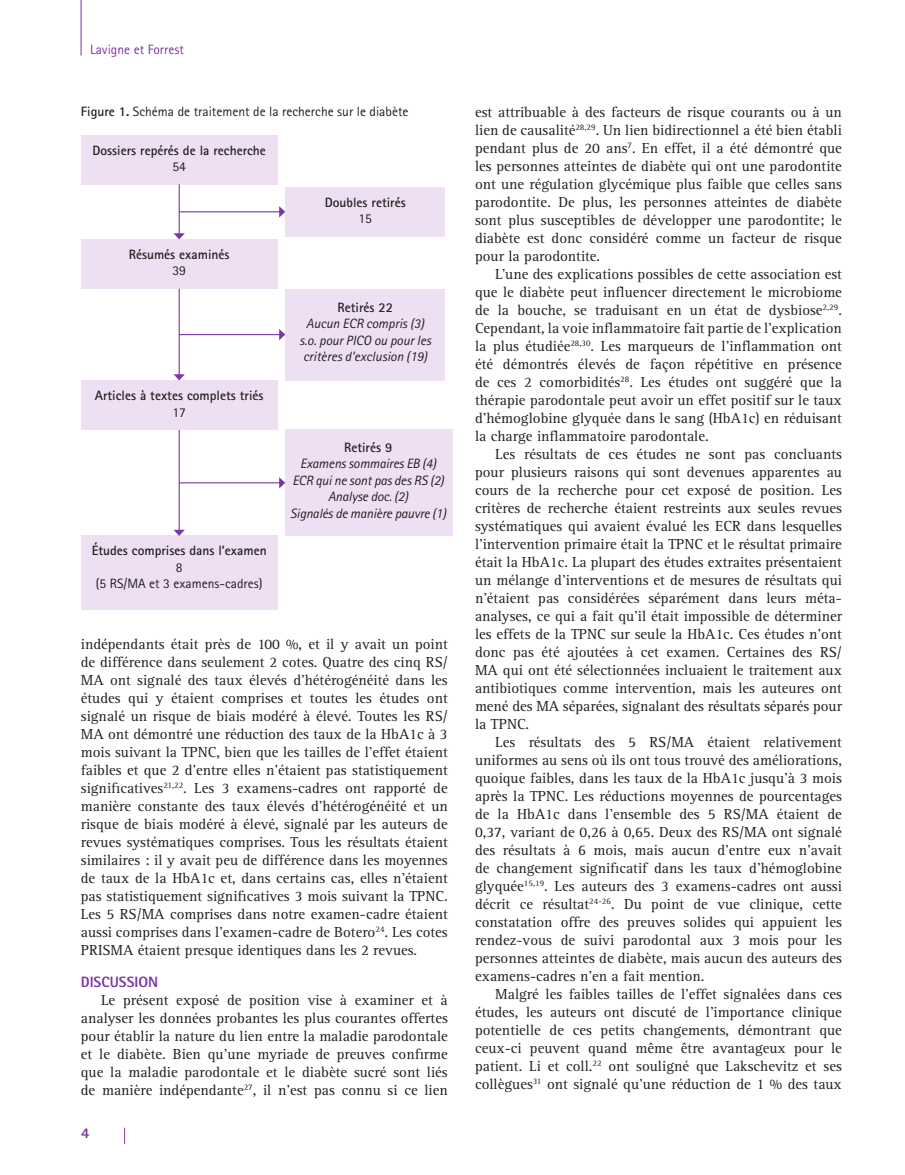
<style>
.page{position:relative;width:905px;height:1175px;background:#fff}
.page>*{position:absolute;margin:0;border:0;box-sizing:border-box;transform-origin:0 0}
.Body{font:15px/18px "Rotis Serif Std";color:#231f20;text-align:justify}
.subheading_1{font:800 15px "Rotis Sans Serif Std";color:#7c35a6}
.Table_caption{font:italic 13.5px/16.5px "Rotis Sans Serif Std";letter-spacing:-.01em;color:#231f20}
.Table_caption-2{font:700 13.5px "Rotis Sans Serif Std";color:#231f20}
.Table_caption-3{font:13.5px "Rotis Sans Serif Std";color:#231f20}
.t1{font:13.5px "Rotis Sans Serif Std";color:#7c35a6}
.s1{font-weight:700}
</style>
<div class="page">
<hr style="left:81px;top:0;width:1px;height:56px;background:#7c35a6">
<svg style="left:124px;top:1127px;width:1px;height:16px"></svg>
<div style="left:81px;top:135px;width:196px;height:49px;background:#eedff2"></div>
<div style="left:285px;top:187px;width:160px;height:49px;background:#eedff2"></div>
<div style="left:285px;top:289px;width:160px;height:91px;background:#eedff2"></div>
<div style="left:285px;top:430px;width:167px;height:106px;background:#eedff2"></div>
<div style="left:81px;top:239px;width:196px;height:50px;background:#eedff2"></div>
<div style="left:81px;top:380px;width:196px;height:50px;background:#eedff2"></div>
<div style="left:81px;top:536px;width:196px;height:74px;background:#eedff2"></div>
<hr style="left:179px;top:184px;width:1px;height:50px;background:#7c35a6">
<svg style="left:173px;top:233px;width:12px;height:6px"></svg>
<hr style="left:179px;top:211px;width:101px;height:1px;background:#7c35a6">
<svg style="left:279px;top:206px;width:6px;height:11px"></svg>
<hr style="left:179px;top:334px;width:101px;height:1px;background:#7c35a6">
<svg style="left:279px;top:329px;width:6px;height:11px"></svg>
<hr style="left:179px;top:482px;width:101px;height:1px;background:#7c35a6">
<svg style="left:279px;top:477px;width:6px;height:11px"></svg>
<hr style="left:179px;top:289px;width:1px;height:86px;background:#7c35a6">
<svg style="left:173px;top:374px;width:12px;height:6px"></svg>
<hr style="left:179px;top:430px;width:1px;height:100px;background:#7c35a6">
<svg style="left:173px;top:530px;width:12px;height:6px"></svg>
<p class="t1" style="left:90px;top:42px;width:95px">Lavigne et Forrest</p>
<p class="Table_caption-3" style="left:81px;top:104px;width:329px"><span class="s1">Figure 1.</span> Schéma de traitement de la recherche sur le diabète</p>
<p class="Table_caption-2" style="left:92px;top:141px;width:175px">Dossiers repérés de la recherche</p>
<p class="Table_caption-3" style="left:172px;top:159px;width:15px">54</p>
<p class="Table_caption-2" style="left:129px;top:245px;width:102px">Résumés examinés</p>
<p class="Table_caption-3" style="left:172px;top:262px;width:15px">39</p>
<p class="Table_caption-2" style="left:95px;top:387px;width:170px">Articles à textes complets triés</p>
<p class="Table_caption-3" style="left:172px;top:404px;width:15px">17</p>
<p class="Table_caption-2" style="left:92px;top:542px;width:176px">Études comprises dans l’examen</p>
<p class="Table_caption-3" style="left:176px;top:559px;width:8px">8</p>
<p class="Table_caption-3" style="left:96px;top:576px;width:168px">(5 RS/MA et 3 examens-cadres)</p>
<p class="Table_caption-2" style="left:325px;top:193px;width:82px">Doubles retirés</p>
<p class="Table_caption-3" style="left:358px;top:210px;width:15px">15</p>
<p class="Table_caption-2" style="left:337px;top:298px;width:57px">Retirés 22</p>
<p class="Table_caption" style="left:306px;top:315px;width:120px">Aucun ECR compris (3)</p>
<p class="Table_caption" style="left:299px;top:332px;width:133px">s.o. pour PICO ou pour les critères d’exclusion (19)</p>
<p class="Table_caption-2" style="left:344px;top:439px;width:50px">Retirés 9</p>
<p class="Table_caption" style="left:300px;top:456px;width:137px">Examens sommaires EB (4)</p>
<p class="Table_caption" style="left:292px;top:472px;width:153px">ECR qui ne sont pas des RS (2)</p>
<p class="Table_caption" style="left:328px;top:489px;width:81px">Analyse doc. (2)</p>
<p class="Table_caption" style="left:290px;top:505px;width:158px">Signalés de manière pauvre (1)</p>
<p class="Body" style="left:81px;top:635px;width:368px">indépendants était près de 100 %, et il y avait un point de différence dans seulement 2 cotes. Quatre des cinq RS/ MA ont signalé des taux élevés d’hétérogénéité dans les études qui y étaient comprises et toutes les études ont signalé un risque de biais modéré à élevé. Toutes les RS/ MA ont démontré une réduction des taux de la HbA1c à 3 mois suivant la TPNC, bien que les tailles de l’effet étaient faibles et que 2 d’entre elles n’étaient pas statistiquement significatives<sup>21,22</sup>. Les 3 examens-cadres ont rapporté de manière constante des taux élevés d’hétérogénéité et un risque de biais modéré à élevé, signalé par les auteurs de revues systématiques comprises. Tous les résultats étaient similaires : il y avait peu de différence dans les moyennes de taux de la HbA1c et, dans certains cas, elles n’étaient pas statistiquement significatives 3 mois suivant la TPNC.<br>Les 5 RS/MA comprises dans notre examen-cadre étaient aussi comprises dans l’examen-cadre de Botero<sup>24</sup>. Les cotes PRISMA étaient presque identiques dans les 2 revues.</p>
<p class="subheading_1" style="left:81px;top:972px;width:79px">DISCUSSION</p>
<p class="Body" style="left:81px;top:991px;width:368px;text-indent:20px">Le présent exposé de position vise à examiner et à analyser les données probantes les plus courantes offertes pour établir la nature du lien entre la maladie parodontale et le diabète. Bien qu’une myriade de preuves confirme que la maladie parodontale et le diabète sucré sont liés de manière indépendante<sup>27</sup>, il n’est pas connu si ce lien</p>
<p class="subheading_1" style="left:81px;top:1123px;width:10px">4</p>
<p class="Body" style="left:475px;top:103px;width:368px">est attribuable à des facteurs de risque courants ou à un lien de causalité<sup>28,29</sup>. Un lien bidirectionnel a été bien établi pendant plus de 20 ans<sup>7</sup>. En effet, il a été démontré que les personnes atteintes de diabète qui ont une parodontite ont une régulation glycémique plus faible que celles sans parodontite. De plus, les personnes atteintes de diabète sont plus susceptibles de développer une parodontite; le diabète est donc considéré comme un facteur de risque pour la parodontite.</p>
<p class="Body" style="left:475px;top:265px;width:368px;text-indent:20px">L’une des explications possibles de cette association est que le diabète peut influencer directement le microbiome de la bouche, se traduisant en un état de dysbiose<sup>2,29</sup>.<br>Cependant, la voie inflammatoire fait partie de l’explication la plus étudiée<sup>28,30</sup>. Les marqueurs de l’inflammation ont été démontrés élevés de façon répétitive en présence de ces 2 comorbidités<sup>28</sup>. Les études ont suggéré que la thérapie parodontale peut avoir un effet positif sur le taux d’hémoglobine glyquée dans le sang (HbA1c) en réduisant la charge inflammatoire parodontale.</p>
<p class="Body" style="left:475px;top:445px;width:368px;text-indent:20px">Les résultats de ces études ne sont pas concluants pour plusieurs raisons qui sont devenues apparentes au cours de la recherche pour cet exposé de position. Les critères de recherche étaient restreints aux seules revues systématiques qui avaient évalué les ECR dans lesquelles l’intervention primaire était la TPNC et le résultat primaire était la HbA1c. La plupart des études extraites présentaient un mélange d’interventions et de mesures de résultats qui n’étaient pas considérées séparément dans leurs méta&shy;analyses, ce qui a fait qu’il était impossible de déterminer les effets de la TPNC sur seule la HbA1c. Ces études n’ont donc pas été ajoutées à cet examen. Certaines des RS/ MA qui ont été sélectionnées incluaient le traitement aux antibiotiques comme intervention, mais les auteures ont mené des MA séparées, signalant des résultats séparés pour la TPNC.</p>
<p class="Body" style="left:475px;top:733px;width:368px;text-indent:20px">Les résultats des 5 RS/MA étaient relativement uniformes au sens où ils ont tous trouvé des améliorations, quoique faibles, dans les taux de la HbA1c jusqu’à 3 mois après la TPNC. Les réductions moyennes de pourcentages de la HbA1c dans l’ensemble des 5 RS/MA étaient de 0,37, variant de 0,26 à 0,65. Deux des RS/MA ont signalé des résultats à 6 mois, mais aucun d’entre eux n’avait de changement significatif dans les taux d’hémoglobine glyquée<sup>15,19</sup>. Les auteurs des 3 examens-cadres ont aussi décrit ce résultat<sup>24-26</sup>. Du point de vue clinique, cette constatation offre des preuves solides qui appuient les rendez-vous de suivi parodontal aux 3 mois pour les personnes atteintes de diabète, mais aucun des auteurs des examens-cadres n’en a fait mention.</p>
<p class="Body" style="left:475px;top:985px;width:368px;text-indent:20px">Malgré les faibles tailles de l’effet signalées dans ces études, les auteurs ont discuté de l’importance clinique potentielle de ces petits changements, démontrant que ceux-ci peuvent quand même être avantageux pour le patient. Li et coll.<sup>22</sup> ont souligné que Lakschevitz et ses collègues<sup>31</sup> ont signalé qu’une réduction de 1 % des taux</p>
</div>
